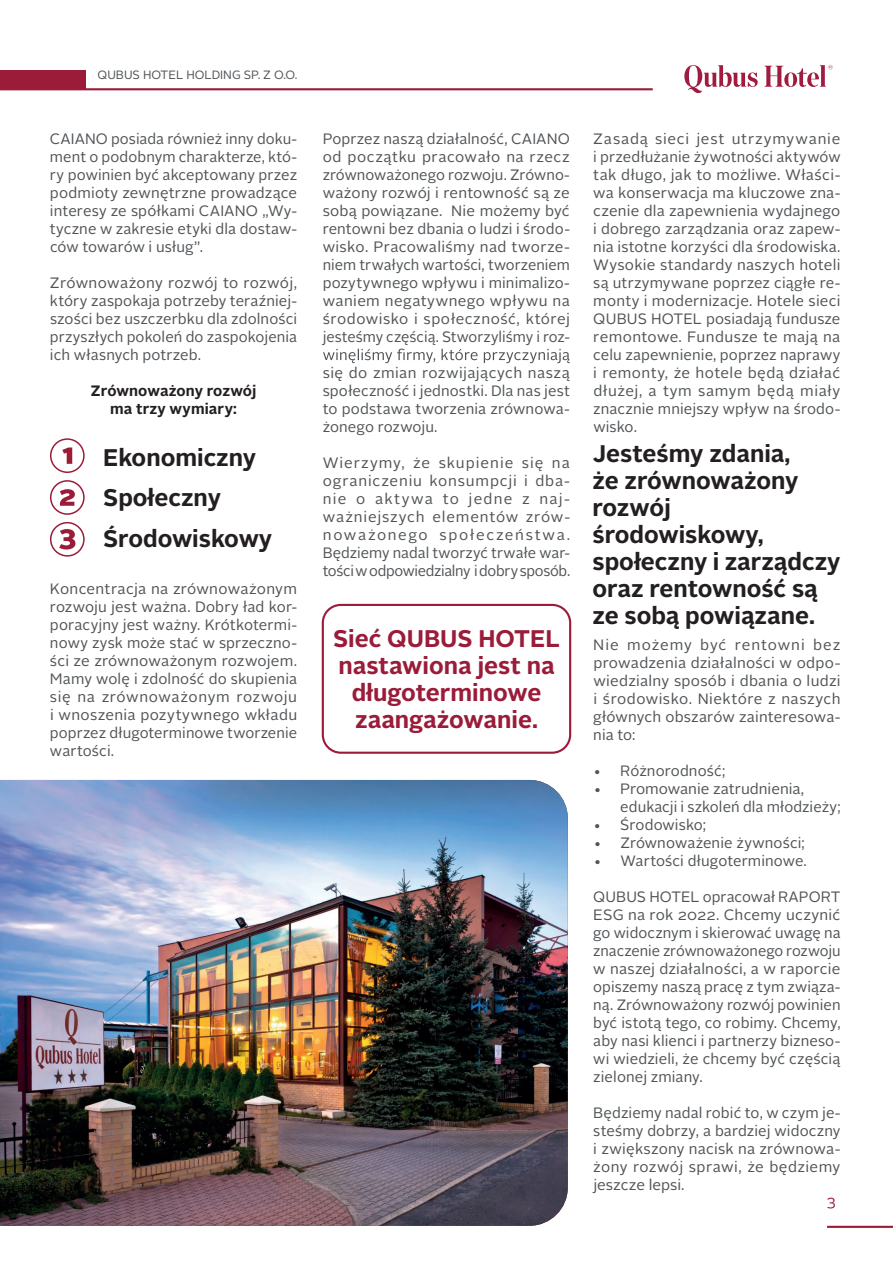
<style>
.page{position:relative;width:893px;height:1263px;background:#fff}
.page>*{position:absolute;margin:0;border:0;box-sizing:border-box;transform-origin:0 0}
.t1{font:700 24px/27px "Alright Sans";color:#231f20}
.t2{font:700 24px/27px "Alright Sans";color:#9a1c39;text-align:center}
.t3{font:15px/18px "Alright Sans";letter-spacing:.005em;color:#505457;text-align:justify}
.t4{font:700 15px/18px "Alright Sans";letter-spacing:.005em;color:#231f20;text-align:center}
.t5{font:15px "Alright Sans";color:#9a1c39}
.t6{font:12px "Alright Sans";color:#505457}
</style>
<div class="page">
<svg style="left:684px;top:65px;width:74px;height:28px"></svg>
<svg style="left:764px;top:65px;width:69px;height:22px"></svg>
<hr style="left:827px;top:1226px;width:66px;height:2px;background:#9a1c39">
<div style="left:0;top:70px;width:85px;height:19px;background:#9a1c39"></div>
<hr style="left:0;top:88px;width:653px;height:2px;background:#9a1c39">
<div style="left:322px;top:604px;width:249px;height:150px;border:2px solid #9a1c39;border-radius:18px"></div>
<img style="left:0;top:780px;width:568px;height:446px">
<svg style="left:323px;top:349px;width:247px;height:14px"></svg>
<div style="left:50px;top:522px;width:35px;height:35px;border:2px solid #9a1c39;border-radius:50%"></div>
<svg style="left:59px;top:529px;width:16px;height:20px"></svg>
<div style="left:50px;top:480px;width:35px;height:35px;border:2px solid #9a1c39;border-radius:50%"></div>
<svg style="left:60px;top:489px;width:15px;height:17px"></svg>
<div style="left:50px;top:438px;width:35px;height:35px;border:2px solid #9a1c39;border-radius:50%"></div>
<svg style="left:62px;top:447px;width:10px;height:17px"></svg>
<p class="t6" style="left:98px;top:67px;width:201px">QUBUS HOTEL HOLDING SP. Z O.O.</p>
<p class="t3" style="left:323px;top:130px;width:249px">Poprzez naszą działalność, CAIANO od początku pracowało na rzecz zrównoważonego rozwoju. Zrówno&shy;ważony rozwój i rentowność są ze sobą powiązane. Nie możemy być rentowni bez dbania o ludzi i środo&shy;wisko. Pracowaliśmy nad tworze&shy;niem trwałych wartości, tworzeniem pozytywnego wpływu i minimalizo&shy;waniem negatywnego wpływu na środowisko i społeczność, której jesteśmy częścią. Stworzyliśmy i roz-</p>
<p class="t3" style="left:323px;top:364px;width:249px">się do zmian rozwijających naszą społeczność i jednostki. Dla nas jest to podstawa tworzenia zrównowa&shy;żonego rozwoju.</p>
<p class="t3" style="left:323px;top:454px;width:249px">Wierzymy, że skupienie się na ograniczeniu konsumpcji i dba&shy;nie o aktywa to jedne z naj&shy;ważniejszych elementów zrów&shy;noważonego społeczeństwa.<br>Będziemy nadal tworzyć trwałe war&shy;tościwodpowiedzialny idobrysposób.</p>
<p class="t3" style="left:50px;top:130px;width:249px">CAIANO posiada również inny doku&shy;ment o podobnym charakterze, któ&shy;ry powinien być akceptowany przez podmioty zewnętrzne prowadzące interesy ze spółkami CAIANO „Wy&shy;tyczne w zakresie etyki dla dostaw&shy;ców towarów i usług”.</p>
<p class="t3" style="left:50px;top:274px;width:249px">Zrównoważony rozwój to rozwój, który zaspokaja potrzeby teraźniej&shy;szości bez uszczerbku dla zdolności przyszłych pokoleń do zaspokojenia ich własnych potrzeb.</p>
<p class="t4" style="left:91px;top:382px;width:167px">Zrównoważony rozwój ma trzy wymiary:</p>
<p class="t3" style="left:593px;top:130px;width:249px">Zasadą sieci jest utrzymywanie i przedłużanie żywotności aktywów tak długo, jak to możliwe. Właści&shy;wa konserwacja ma kluczowe zna&shy;czenie dla zapewnienia wydajnego i dobrego zarządzania oraz zapew&shy;nia istotne korzyści dla środowiska.<br>Wysokie standardy naszych hoteli są utrzymywane poprzez ciągłe re&shy;monty i modernizacje. Hotele sieci QUBUS HOTEL posiadają fundusze remontowe. Fundusze te mają na celu zapewnienie, poprzez naprawy i remonty, że hotele będą działać dłużej, a tym samym będą miały znacznie mniejszy wpływ na środo&shy;wisko.</p>
<h1 class="t1" style="left:103px;top:437px;width:171px;line-height:40.5px">Ekonomiczny<br>Społeczny<br>Środowiskowy</h1>
<h1 class="t1" style="left:592px;top:441px;width:250px">Jesteśmy zdania,<br>że zrównoważony rozwój środowiskowy, społeczny i zarządczy oraz rentowność są ze sobą powiązane.</h1>
<p class="t3" style="left:50px;top:580px;width:249px">Koncentracja na zrównoważonym rozwoju jest ważna. Dobry ład kor&shy;poracyjny jest ważny. Krótkotermi&shy;nowy zysk może stać w sprzeczno&shy;ści ze zrównoważonym rozwojem.<br>Mamy wolę i zdolność do skupienia się na zrównoważonym rozwoju i wnoszenia pozytywnego wkładu poprzez długoterminowe tworzenie wartości.</p>
<h1 class="t2" style="left:333px;top:626px;width:228px">Sieć QUBUS HOTEL nastawiona jest na długoterminowe zaangażowanie.</h1>
<p class="t3" style="left:593px;top:636px;width:249px">Nie możemy być rentowni bez prowadzenia działalności w odpo&shy;wiedzialny sposób i dbania o ludzi i środowisko. Niektóre z naszych głównych obszarów zainteresowa&shy;nia to:</p>
<p class="t3" style="left:593px;top:762px;width:134px">• Różnorodność;</p>
<p class="t3" style="left:620px;top:780px;width:222px;text-indent:-27px">• Promowanie zatrudnienia, edukacji i szkoleń dla młodzieży;</p>
<p class="t3" style="left:593px;top:816px;width:114px">• Środowisko;</p>
<p class="t3" style="left:593px;top:834px;width:213px">• Zrównoważenie żywności;</p>
<p class="t3" style="left:593px;top:852px;width:215px">• Wartości długoterminowe.</p>
<p class="t3" style="left:593px;top:888px;width:249px">QUBUS HOTEL opracował RAPORT ESG na rok 2022. Chcemy uczynić go widocznym i skierować uwagę na znaczenie zrównoważonego rozwoju w naszej działalności, a w raporcie opiszemy naszą pracę z tym związa&shy;ną. Zrównoważony rozwój powinien być istotą tego, co robimy. Chcemy, aby nasi klienci i partnerzy bizneso&shy;wi wiedzieli, że chcemy być częścią zielonej zmiany.</p>
<p class="t3" style="left:593px;top:1104px;width:249px">Będziemy nadal robić to, w czym je&shy;steśmy dobrzy, a bardziej widoczny i zwiększony nacisk na zrównowa&shy;żony rozwój sprawi, że będziemy jeszcze lepsi.</p>
<p class="t5" style="left:827px;top:1191px;width:10px">3</p>
</div>
